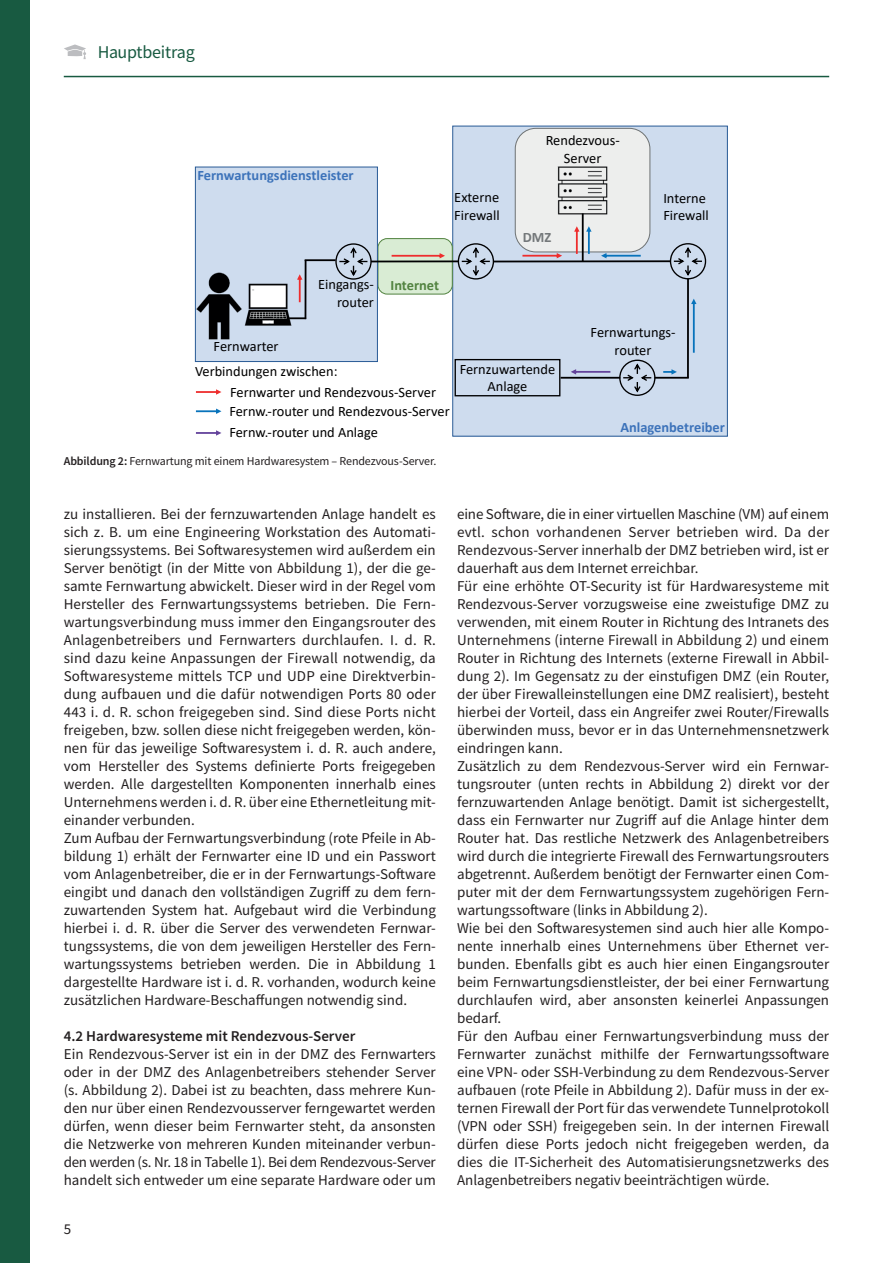
<style>
.page{position:relative;width:893px;height:1263px;background:#fff}
.page>*{position:absolute;margin:0;border:0;box-sizing:border-box;transform-origin:0 0}
.t1{font:18px "Source Sans Pro";letter-spacing:-.01em;color:#185a41}
.t2{font:15px/18px "Source Sans Pro";color:#231f20}
.t3{font:600 15px "Source Sans Pro";color:#231f20}
.t4{font:14.4px/17.4px "Calibri";color:#000001;text-align:center}
.t5{font:700 14.4px "Calibri";color:#3d73ba}
.t6{font:700 14.4px "Calibri";color:#528340}
.t7{font:700 14.4px "Calibri";color:#74787a}
.t8{font:12px "Source Sans Pro";letter-spacing:-.01em;color:#231f20}
.s1{font-weight:600}
</style>
<div class="page">
<hr style="left:64px;top:76px;width:765px;height:1px;background:#185a41">
<svg style="left:64px;top:44px;width:22px;height:12px"></svg>
<div style="left:0;top:0;width:30px;height:1263px;background:#185a41"></div>
<div style="left:453px;top:126px;width:274px;height:310px;background:#cedcee"></div>
<div style="left:452px;top:126px;width:276px;height:310px;border:1px solid #2a5b96"></div>
<div style="left:515px;top:128px;width:135px;height:124px;background:#edeeed;border-radius:21px"></div>
<div style="left:515px;top:128px;width:135px;height:124px;border:1px solid #6e7273;border-radius:21px"></div>
<hr style="left:654px;top:377px;width:35px;height:2px;background:#000001">
<hr style="left:493px;top:260px;width:177px;height:2px;background:#000001">
<img style="left:557px;top:166px;width:51px;height:49px">
<hr style="left:582px;top:213px;width:2px;height:48px;background:#000001">
<hr style="left:561px;top:377px;width:59px;height:2px;background:#000001">
<hr style="left:687px;top:279px;width:2px;height:99px;background:#000001">
<svg style="left:601px;top:253px;width:40px;height:5px"></svg>
<svg style="left:586px;top:226px;width:6px;height:28px"></svg>
<svg style="left:663px;top:369px;width:14px;height:6px"></svg>
<svg style="left:691px;top:299px;width:5px;height:54px"></svg>
<svg style="left:522px;top:253px;width:40px;height:5px"></svg>
<svg style="left:574px;top:226px;width:5px;height:28px"></svg>
<svg style="left:571px;top:369px;width:39px;height:6px"></svg>
<div style="left:378px;top:239px;width:74px;height:55px;background:#d9ecd4;border-radius:9px"></div>
<div style="left:378px;top:238px;width:75px;height:56px;border:1px solid #528340;border-radius:9px"></div>
<div style="left:195px;top:167px;width:182px;height:194px;background:#cedcee"></div>
<div style="left:195px;top:167px;width:183px;height:195px;border:1px solid #2a5b96"></div>
<img style="left:196px;top:271px;width:46px;height:70px">
<hr style="left:305px;top:259px;width:31px;height:2px;background:#000001">
<hr style="left:305px;top:260px;width:1px;height:59px;background:#000001">
<svg style="left:292px;top:317px;width:13px;height:2px"></svg>
<img style="left:245px;top:283px;width:47px;height:43px">
<svg style="left:297px;top:274px;width:5px;height:28px"></svg>
<hr style="left:371px;top:260px;width:87px;height:2px;background:#000001">
<svg style="left:392px;top:253px;width:53px;height:5px"></svg>
<svg style="left:196px;top:389px;width:25px;height:6px"></svg>
<svg style="left:196px;top:409px;width:25px;height:5px"></svg>
<div style="left:458px;top:243px;width:36px;height:37px;border:1px solid #000001;border-radius:50%"></div>
<svg style="left:462px;top:247px;width:28px;height:29px"></svg>
<div style="left:619px;top:360px;width:36px;height:36px;border:1px solid #000001;border-radius:50%"></div>
<svg style="left:623px;top:363px;width:28px;height:29px"></svg>
<div style="left:335px;top:243px;width:37px;height:37px;border:1px solid #000001;border-radius:50%"></div>
<svg style="left:339px;top:247px;width:28px;height:29px"></svg>
<div style="left:670px;top:243px;width:36px;height:36px;border:1px solid #000001;border-radius:50%"></div>
<svg style="left:674px;top:247px;width:28px;height:29px"></svg>
<div style="left:455px;top:359px;width:105px;height:37px;border:1px solid #000001"></div>
<svg style="left:196px;top:430px;width:25px;height:6px"></svg>
<p class="t1" style="left:98px;top:40px;width:98px">Hauptbeitrag</p>
<p class="t5" style="left:197px;top:165px;width:158px">Fernwartungsdienstleister</p>
<p class="t4" style="left:454px;top:188px;width:47px;text-align:left">Externe<br>Firewall</p>
<p class="t4" style="left:214px;top:337px;width:66px">Fernwarter</p>
<p class="t4" style="left:318px;top:275px;width:57px;text-align:right">Eingangs&shy;router</p>
<p class="t6" style="left:391px;top:275px;width:50px">Internet</p>
<p class="t4" style="left:546px;top:132px;width:76px">Rendezvous-<br>Server</p>
<p class="t7" style="left:523px;top:227px;width:30px">DMZ</p>
<p class="t4" style="left:663px;top:189px;width:47px;text-align:left">Interne<br>Firewall</p>
<p class="t4" style="left:591px;top:323px;width:86px">Fernwartungs&shy;router</p>
<p class="t4" style="left:229px;top:361px;width:222px;line-height:19.6px;text-align:left;text-indent:-34px">Verbindungen zwischen:<br>Fernwarter und Rendezvous-Server<br>Fernw.-router und Rendezvous-Server</p>
<p class="t4" style="left:460px;top:360px;width:97px">Fernzuwartende<br>Anlage</p>
<p class="t4" style="left:229px;top:423px;width:150px">Fernw.-router und Anlage</p>
<p class="t8" style="left:64px;top:454px;width:374px"><span class="s1">Abbildung 2:</span> Fernwartung mit einem Hardwaresystem – Rendezvous-Server.</p>
<p class="t5" style="left:620px;top:417px;width:106px">Anlagenbetreiber</p>
<p class="t2" style="left:64px;top:505px;width:374px">zu installieren. Bei der fernzuwartenden Anlage handelt es sich z. B. um eine Engineering Workstation des Automati&shy;sierungssystems. Bei Softwaresystemen wird außerdem ein Server benötigt (in der Mitte von Abbildung 1), der die ge&shy;samte Fernwartung abwickelt. Dieser wird in der Regel vom Hersteller des Fernwartungssystems betrieben. Die Fern&shy;wartungsverbindung muss immer den Eingangsrouter des Anlagenbetreibers und Fernwarters durchlaufen. I. d. R. sind dazu keine Anpassungen der Firewall notwendig, da Softwaresysteme mittels TCP und UDP eine Direktverbin&shy;dung aufbauen und die dafür notwendigen Ports 80 oder 443 i. d. R. schon freigegeben sind. Sind diese Ports nicht freigeben, bzw. sollen diese nicht freigegeben werden, kön&shy;nen für das jeweilige Softwaresystem i. d. R. auch andere, vom Hersteller des Systems definierte Ports freigegeben werden. Alle dargestellten Komponenten innerhalb eines Unternehmens werden i. d. R. über eine Ethernetleitung mit&shy;einander verbunden.<br>Zum Aufbau der Fernwartungsverbindung (rote Pfeile in Ab&shy;bildung 1) erhält der Fernwarter eine ID und ein Passwort vom Anlagenbetreiber, die er in der Fernwartungs-Software eingibt und danach den vollständigen Zugriff zu dem fern&shy;zuwartenden System hat. Aufgebaut wird die Verbindung hierbei i. d. R. über die Server des verwendeten Fernwar&shy;tungssystems, die von dem jeweiligen Hersteller des Fern&shy;wartungssystems betrieben werden. Die in Abbildung 1 dargestellte Hardware ist i. d. R. vorhanden, wodurch keine zusätzlichen Hardware-Beschaffungen notwendig sind.</p>
<p class="t3" style="left:64px;top:1026px;width:293px">4.2 Hardwaresysteme mit Rendezvous-Server</p>
<p class="t2" style="left:64px;top:1045px;width:374px;text-align:justify">Ein Rendezvous-Server ist ein in der DMZ des Fernwarters oder in der DMZ des Anlagenbetreibers stehender Server (s. Abbildung 2). Dabei ist zu beachten, dass mehrere Kun&shy;den nur über einen Rendezvousserver ferngewartet werden dürfen, wenn dieser beim Fernwarter steht, da ansonsten die Netzwerke von mehreren Kunden miteinander verbun&shy;den werden (s. Nr. 18 in Tabelle 1). Bei dem Rendezvous-Server handelt sich entweder um eine separate Hardware oder um</p>
<p class="t2" style="left:64px;top:1220px;width:9px">5</p>
<p class="t2" style="left:457px;top:505px;width:374px">eine Software, die in einer virtuellen Maschine (VM) auf einem evtl. schon vorhandenen Server betrieben wird. Da der Rendezvous-Server innerhalb der DMZ betrieben wird, ist er dauerhaft aus dem Internet erreichbar.<br>Für eine erhöhte OT-Security ist für Hardwaresysteme mit Rendezvous-Server vorzugsweise eine zweistufige DMZ zu verwenden, mit einem Router in Richtung des Intranets des Unternehmens (interne Firewall in Abbildung 2) und einem Router in Richtung des Internets (externe Firewall in Abbil&shy;dung 2). Im Gegensatz zu der einstufigen DMZ (ein Router, der über Firewalleinstellungen eine DMZ realisiert), besteht hierbei der Vorteil, dass ein Angreifer zwei Router/Firewalls überwinden muss, bevor er in das Unternehmensnetzwerk eindringen kann.<br>Zusätzlich zu dem Rendezvous-Server wird ein Fernwar&shy;tungsrouter (unten rechts in Abbildung 2) direkt vor der fernzuwartenden Anlage benötigt. Damit ist sichergestellt, dass ein Fernwarter nur Zugriff auf die Anlage hinter dem Router hat. Das restliche Netzwerk des Anlagenbetreibers wird durch die integrierte Firewall des Fernwartungsrouters abgetrennt. Außerdem benötigt der Fernwarter einen Com&shy;puter mit der dem Fernwartungssystem zugehörigen Fern&shy;wartungssoftware (links in Abbildung 2).<br>Wie bei den Softwaresystemen sind auch hier alle Kompo&shy;nente innerhalb eines Unternehmens über Ethernet ver&shy;bunden. Ebenfalls gibt es auch hier einen Eingangsrouter beim Fernwartungsdienstleister, der bei einer Fernwartung durchlaufen wird, aber ansonsten keinerlei Anpassungen bedarf.<br>Für den Aufbau einer Fernwartungsverbindung muss der Fernwarter zunächst mithilfe der Fernwartungssoftware eine VPN- oder SSH-Verbindung zu dem Rendezvous-Server aufbauen (rote Pfeile in Abbildung 2). Dafür muss in der ex&shy;ternen Firewall der Port für das verwendete Tunnelprotokoll (VPN oder SSH) freigegeben sein. In der internen Firewall dürfen diese Ports jedoch nicht freigegeben werden, da dies die IT-Sicherheit des Automatisierungsnetzwerks des Anlagenbetreibers negativ beeinträchtigen würde.</p>
</div>
